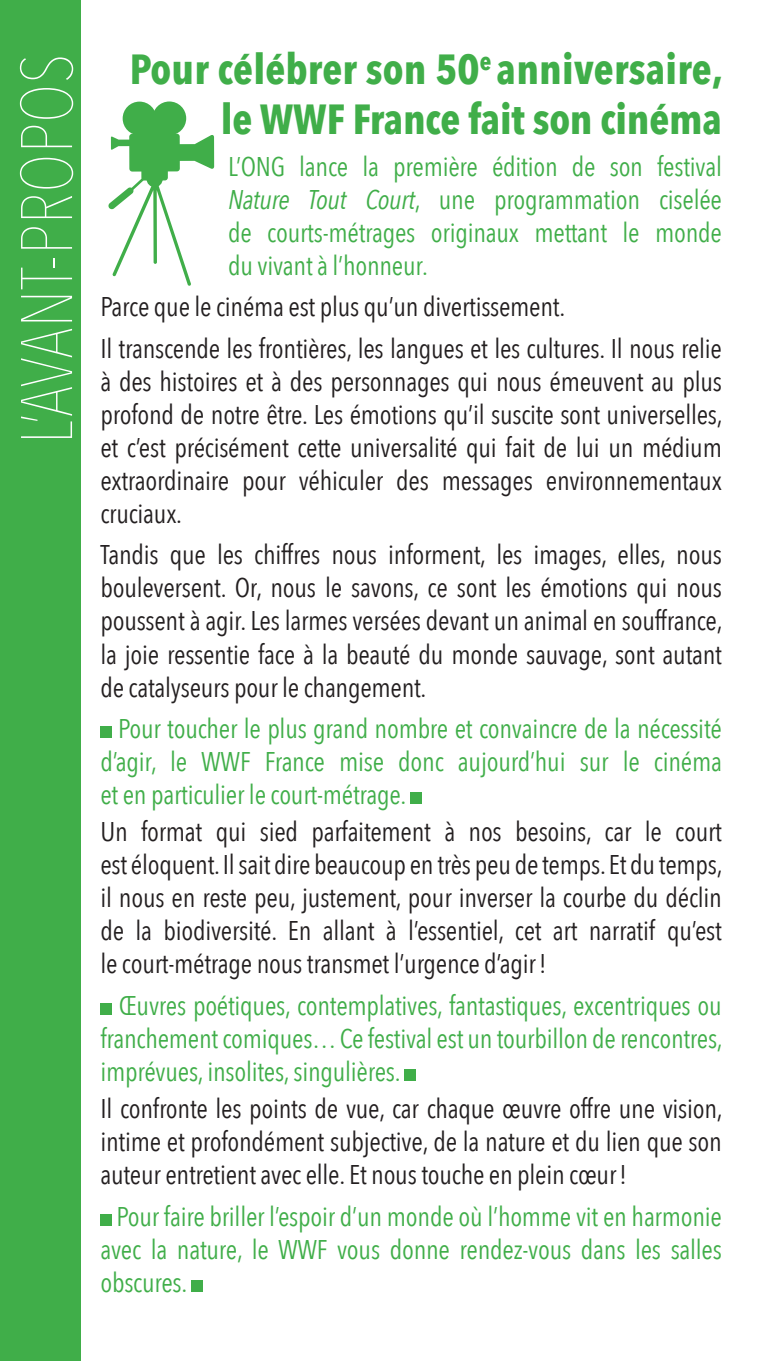
<style>
.page{position:relative;width:766px;height:1361px;background:#fff}
.page>*{position:absolute;margin:0;border:0;box-sizing:border-box;transform-origin:0 0}
.t1{font:200 72px "Avenir Next Condensed";color:#fff}
.t2{font:700 42px/50.4px "Avenir Next Condensed";color:#40ae49;text-align:right}
.t3{font:27px/33px "Avenir Next Condensed";letter-spacing:-.01em;color:#231f20;text-align:justify}
.t4{font:27px/33px "Avenir Next Condensed";letter-spacing:-.01em;color:#40ae49;text-align:justify}
.s1{font-style:italic}
</style>
<div class="page">
<div style="left:0;top:0;width:81px;height:1361px;background:#40ae49"></div>
<div style="left:100px;top:726px;width:12px;height:12px;background:#40ae49"></div>
<div style="left:410px;top:792px;width:11px;height:12px;background:#40ae49"></div>
<div style="left:100px;top:1003px;width:12px;height:12px;background:#40ae49"></div>
<div style="left:404px;top:1069px;width:11px;height:12px;background:#40ae49"></div>
<div style="left:100px;top:1214px;width:12px;height:11px;background:#40ae49"></div>
<div style="left:191px;top:1280px;width:11px;height:11px;background:#40ae49"></div>
<div style="left:141px;top:154px;width:27px;height:26px;background:#40ae49;border-radius:3px"></div>
<svg style="left:108px;top:176px;width:83px;height:110px"></svg>
<svg style="left:111px;top:101px;width:103px;height:68px"></svg>
<div style="left:132px;top:111px;width:15px;height:15px;background:#40ae49;border-radius:50%"></div>
<div style="left:129px;top:134px;width:51px;height:38px;background:#40ae49;border-radius:3px"></div>
<h1 class="t1" style="left:4px;top:444px;width:392px;rotate:-90deg">L’AVANT-PROPOS</h1>
<h2 class="t2" style="left:130px;top:44px;width:594px">Pour célébrer son 50<sup>e</sup> anniversaire, le WWF France fait son cinéma</h2>
<p class="t4" style="left:228px;top:149px;width:495px">L’ONG lance la première édition de son festival <span class="s1">Nature Tout Court</span>, une programmation ciselée de courts‑métrages originaux mettant le monde du vivant à l’honneur.</p>
<p class="t3" style="left:100px;top:285px;width:623px;line-height:41.4px">Parce que le cinéma est plus qu’un divertissement.<br>Il transcende les frontières, les langues et les cultures. Il nous relie</p>
<p class="t3" style="left:100px;top:364px;width:623px">à des histoires et à des personnages qui nous émeuvent au plus profond de notre être. Les émotions qu’il suscite sont universelles, et c’est précisément cette universalité qui fait de lui un médium extraordinaire pour véhiculer des messages environnementaux cruciaux.</p>
<p class="t3" style="left:100px;top:537px;width:623px">Tandis que les chiffres nous informent, les images, elles, nous bouleversent. Or, nous le savons, ce sont les émotions qui nous poussent à agir. Les larmes versées devant un animal en souffrance, la joie ressentie face à la beauté du monde sauvage, sont autant de catalyseurs pour le changement.</p>
<p class="t4" style="left:100px;top:711px;width:622px;text-indent:18px">Pour toucher le plus grand nombre et convaincre de la nécessité d’agir, le WWF France mise donc aujourd’hui sur le cinéma et en particulier le court‑métrage.</p>
<p class="t3" style="left:100px;top:814px;width:623px">Un format qui sied parfaitement à nos besoins, car le court est éloquent. Il sait dire beaucoup en très peu de temps. Et du temps, il nous en reste peu, justement, pour inverser la courbe du déclin de la biodiversité. En allant à l’essentiel, cet art narratif qu’est le court-métrage nous transmet l’urgence d’agir!</p>
<p class="t4" style="left:100px;top:987px;width:623px;text-indent:18px">Œuvres poétiques, contemplatives, fantastiques, excentriques ou franchement comiques… Ce festival est un tourbillon de rencontres, imprévues, insolites, singulières.</p>
<p class="t3" style="left:100px;top:1091px;width:623px">Il confronte les points de vue, car chaque œuvre offre une vision, intime et profondément subjective, de la nature et du lien que son auteur entretient avec elle. Et nous touche en plein cœur!</p>
<p class="t4" style="left:100px;top:1198px;width:623px;text-indent:16px">Pour faire briller l’espoir d’un monde où l’homme vit en harmonie avec la nature, le WWF vous donne rendez‑vous dans les salles obscures.</p>
</div>
